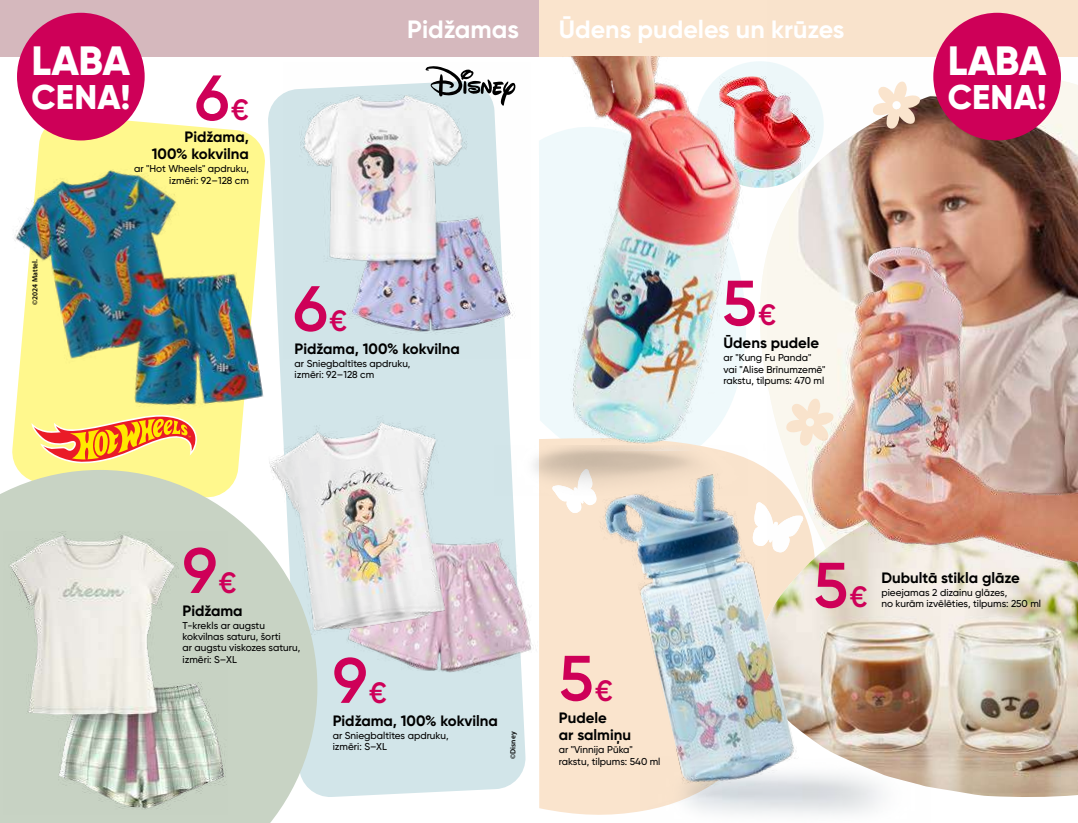
<style>
.page{position:relative;width:1078px;height:823px;background:#fff}
.page>*{position:absolute;margin:0;border:0;box-sizing:border-box;transform-origin:0 0}
.t1{font:600 63.8px "Gilroy";color:#ce0058}
.t2{font:800 40.7px "Gilroy";letter-spacing:-.01em;color:#fff}
.t3{font:800 34.1px "Gilroy";letter-spacing:.01em;color:#fff}
.t4{font:700 25px "Gilroy";color:#fff}
.t5{font:700 15px/16.8px "Gilroy";color:#000;text-align:right}
.t6{font:500 10px/11.2px "Gilroy";color:#000}
.t7{font:600 7.5px "Myriad Pro";letter-spacing:.01em;color:#000}
.s1{font-size:29.4px}
</style>
<div class="page">
<div style="left:539px;top:513px;width:101px;height:302px;background:#fae4cd"></div>
<img style="left:860px;top:663px;width:217px;height:134px">
<svg style="left:268px;top:93px;width:258px;height:704px;background:#d7e7eb"></svg>
<svg style="left:0;top:469px;width:317px;height:353px;background:#d0d9c6"></svg>
<svg style="left:558px;top:497px;width:15px;height:16px"></svg>
<div style="left:539px;top:0;width:538px;height:57px;background:#fae4cd"></div>
<div style="left:0;top:0;width:539px;height:57px;background:#d5b8bd"></div>
<img style="left:12px;top:117px;width:274px;height:348px">
<img style="left:3px;top:531px;width:225px;height:283px">
<img style="left:284px;top:83px;width:242px;height:275px">
<img style="left:325px;top:467px;width:233px;height:277px">
<img style="left:256px;top:398px;width:218px;height:262px">
<svg style="left:32px;top:414px;width:168px;height:49px;background:#f9bb60"></svg>
<svg style="left:425px;top:66px;width:90px;height:40px"></svg>
<img style="left:779px;top:12px;width:298px;height:651px">
<svg style="left:872px;top:81px;width:48px;height:49px"></svg>
<img style="left:495px;top:445px;width:80px;height:50px">
<img style="left:539px;top:57px;width:240px;height:393px">
<img style="left:640px;top:755px;width:290px;height:60px">
<img style="left:575px;top:441px;width:285px;height:368px">
<div style="left:933px;top:13px;width:127px;height:127px;background:#ce0058;border-radius:50%"></div>
<div style="left:17px;top:13px;width:128px;height:127px;background:#ce0058;border-radius:50%"></div>
<h2 class="t2" style="left:31px;top:35px;width:100px">LABA</h2>
<h3 class="t3" style="left:32px;top:75px;width:100px">CENA!</h3>
<h1 class="t1" style="left:195px;top:58px;width:56px">6<span class="s1">€</span></h1>
<p class="t7" style="left:30px;top:305px;width:48px;rotate:-90deg">©2024 Mattel.</p>
<h3 class="t5" style="left:152px;top:129px;width:99px">Pidžama,<br>100% kokvilna</h3>
<p class="t6" style="left:134px;top:163px;width:116px;text-align:right">ar "Hot Wheels" apdruku, izmēri: 92–128 cm</p>
<h3 class="t4" style="left:407px;top:14px;width:113px">Pidžamas</h3>
<h3 class="t4" style="left:558px;top:14px;width:287px">Ūdens pudeles un krūzes</h3>
<h1 class="t1" style="left:293px;top:269px;width:56px">6<span class="s1">€</span></h1>
<h1 class="t1" style="left:722px;top:263px;width:56px">5<span class="s1">€</span></h1>
<h3 class="t5" style="left:294px;top:340px;width:167px">Pidžama, 100% kokvilna</h3>
<p class="t6" style="left:294px;top:357px;width:117px">ar Sniegbaltītes apdruku, izmēri: 92–128 cm</p>
<h3 class="t5" style="left:723px;top:334px;width:97px">Ūdens pudele</h3>
<p class="t6" style="left:723px;top:352px;width:103px">ar "Kung Fu Panda" vai "Alise Brīnumzemē" rakstu, tilpums: 470 ml</p>
<h2 class="t2" style="left:947px;top:35px;width:100px">LABA</h2>
<h3 class="t3" style="left:947px;top:75px;width:100px">CENA!</h3>
<h1 class="t1" style="left:182px;top:530px;width:56px">9<span class="s1">€</span></h1>
<h3 class="t5" style="left:182px;top:601px;width:62px">Pidžama</h3>
<p class="t6" style="left:182px;top:619px;width:119px">T-krekls ar augstu kokvilnas saturu, šorti<br>ar augstu viskozes saturu, izmēri: S–XL</p>
<h1 class="t1" style="left:332px;top:640px;width:56px">9<span class="s1">€</span></h1>
<h3 class="t5" style="left:332px;top:711px;width:167px">Pidžama, 100% kokvilna</h3>
<p class="t6" style="left:332px;top:729px;width:117px">ar Sniegbaltītes apdruku, izmēri: S–XL</p>
<p class="t7" style="left:508px;top:758px;width:29px;rotate:-90deg">©Disney</p>
<h1 class="t1" style="left:558px;top:638px;width:56px">5<span class="s1">€</span></h1>
<h3 class="t5" style="left:558px;top:709px;width:74px;text-align:left">Pudele<br>ar salmiņu</h3>
<p class="t6" style="left:558px;top:743px;width:103px">ar "Vinnija Pūka" rakstu, tilpums: 540 ml</p>
<h1 class="t1" style="left:813px;top:545px;width:56px">5<span class="s1">€</span></h1>
<h3 class="t5" style="left:881px;top:569px;width:140px">Dubultā stikla glāze</h3>
<p class="t6" style="left:881px;top:586px;width:161px">pieejamas 2 dizainu glāzes,<br>no kurām izvēlēties, tilpums: 250 ml</p>
</div>
